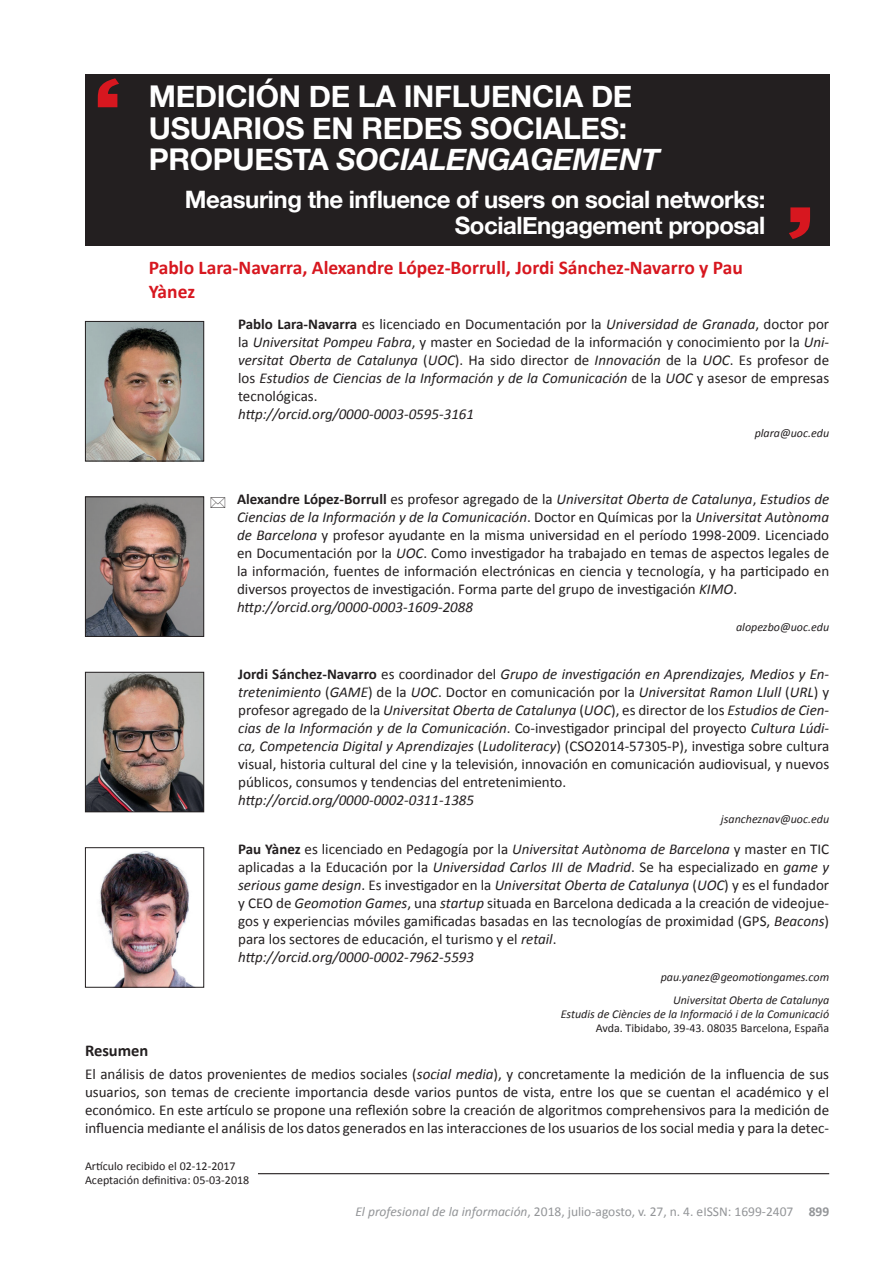
<style>
.page{position:relative;width:893px;height:1263px;background:#fff}
.page>*{position:absolute;margin:0;border:0;box-sizing:border-box;transform-origin:0 0}
.t1{font:700 30px/31.5px "Helvetica Neue";letter-spacing:-.01em;color:#fff}
.t2{font:700 24px/25.5px "Helvetica Neue";letter-spacing:-.02em;color:#fff;text-align:right}
.t3{font:700 19.5px/23.4px "Calibri";color:#d7171f}
.t4{font:700 16.5px "Calibri";color:#231f20}
.t5{font:15px/18px "Calibri";color:#231f20;text-align:justify}
.t6{font:italic 15px "Calibri";color:#231f20}
.t7{font:13.5px "Calibri";color:#939598}
.t8{font:italic 12px/23px "Calibri";color:#231f20;text-align:right}
.t9{font:12px/14.4px "Calibri";color:#231f20}
.s1{font-style:italic}
.s2{font-weight:700}
</style>
<div class="page">
<div style="left:85px;top:74px;width:744px;height:172px;background:#231f20"></div>
<svg style="left:789px;top:207px;width:21px;height:32px"></svg>
<svg style="left:98px;top:78px;width:21px;height:29px"></svg>
<img style="left:87px;top:323px;width:115px;height:136px">
<div style="left:85px;top:321px;width:119px;height:140px;border:1px solid #231f20"></div>
<hr style="left:258px;top:1173px;width:571px;height:1px;background:#231f20">
<img style="left:87px;top:498px;width:115px;height:137px">
<div style="left:85px;top:496px;width:119px;height:141px;border:1px solid #231f20"></div>
<img style="left:87px;top:674px;width:115px;height:136px">
<div style="left:85px;top:672px;width:119px;height:140px;border:1px solid #231f20"></div>
<img style="left:99px;top:851px;width:94px;height:135px">
<div style="left:85px;top:847px;width:119px;height:141px;border:1px solid #231f20"></div>
<h1 class="t1" style="left:149px;top:82px;width:512px">MEDICIÓN DE LA INFLUENCIA DE<br>USUARIOS EN REDES SOCIALES:<br>PROPUESTA <span class="s1">SOCIALENGAGEMENT</span></h1>
<h2 class="t2" style="left:185px;top:188px;width:582px">Measuring the influence of users on social networks:<br>SocialEngagement proposal</h2>
<h3 class="t3" style="left:149px;top:256px;width:596px">Pablo Lara-Navarra, Alexandre López-Borrull, Jordi Sánchez-Navarro y Pau<br>Yànez</h3>
<p class="t5" style="left:238px;top:315px;width:593px"><span class="s2">Pablo Lara-Navarra</span> es licenciado en Documentación por la <span class="s1">Universidad de Granada</span>, doctor por la <span class="s1">Universitat Pompeu Fabra</span>, y master en Sociedad de la información y conocimiento por la <span class="s1">Uni&shy;versitat Oberta de Catalunya</span> (<span class="s1">UOC</span>). Ha sido director de <span class="s1">Innovación</span> de la <span class="s1">UOC</span>. Es profesor de los <span class="s1">Estudios de Ciencias de la Información y de la Comunicación</span> de la <span class="s1">UOC</span> y asesor de empresas tecnológicas.</p>
<p class="t6" style="left:238px;top:403px;width:237px">http://orcid.org/0000-0003-0595-3161</p>
<p class="t8" style="left:755px;top:421px;width:76px">plara@uoc.edu</p>
<p class="t5" style="left:237px;top:490px;width:594px;text-align:left"><span class="s2">Alexandre López-Borrull</span> es profesor agregado de la <span class="s1">Universitat Oberta de Catalunya</span>, <span class="s1">Estudios de Ciencias de la Información y de la Comunicación</span>. Doctor en Químicas por la <span class="s1">Universitat Autònoma de Barcelona</span> y profesor ayudante en la misma universidad en el período 1998-2009. Licenciado en Documentación por la <span class="s1">UOC</span>. Como investigador ha trabajado en temas de aspectos legales de la información, fuentes de información electrónicas en ciencia y tecnología, y ha participado en diversos proyectos de investigación. Forma parte del grupo de investigación <span class="s1">KIMO</span>. <span class="s1">http://orcid.org/0000-0003-1609-2088</span></p>
<p class="t8" style="left:736px;top:615px;width:95px">alopezbo@uoc.edu</p>
<p class="t5" style="left:238px;top:665px;width:593px"><span class="s2">Jordi Sánchez-Navarro</span> es coordinador del <span class="s1">Grupo de investigación en Aprendizajes, Medios y En&shy;tretenimiento</span> (<span class="s1">GAME</span>) de la <span class="s1">UOC</span>. Doctor en comunicación por la <span class="s1">Universitat Ramon Llull</span> (<span class="s1">URL</span>) y profesor agregado de la <span class="s1">Universitat Oberta de Catalunya</span> (<span class="s1">UOC</span>), es director de los <span class="s1">Estudios de Cien&shy;cias de la Información y de la Comunicación</span>. Co-investigador principal del proyecto <span class="s1">Cultura Lúdi&shy;ca, Competencia Digital y Aprendizajes</span> (<span class="s1">Ludoliteracy</span>) (CSO2014-57305-P), investiga sobre cultura visual, historia cultural del cine y la televisión, innovación en comunicación audiovisual, y nuevos públicos, consumos y tendencias del entretenimiento.</p>
<p class="t6" style="left:238px;top:789px;width:237px">http://orcid.org/0000-0002-0311-1385</p>
<p class="t8" style="left:721px;top:807px;width:110px">jsancheznav@uoc.edu</p>
<p class="t5" style="left:238px;top:840px;width:593px;text-align:left"><span class="s2">Pau Yànez</span> es licenciado en Pedagogía por la <span class="s1">Universitat Autònoma de Barcelona</span> y master en TIC aplicadas a la Educación por la <span class="s1">Universidad Carlos III de Madrid</span>. Se ha especializado en <span class="s1">game y serious game design</span>. Es investigador en la <span class="s1">Universitat Oberta de Catalunya</span> (<span class="s1">UOC</span>) y es el fundador y CEO de <span class="s1">Geomotion Games</span>, una <span class="s1">startup</span> situada en Barcelona dedicada a la creación de videojue&shy;gos y experiencias móviles gamificadas basadas en las tecnologías de proximidad (GPS, <span class="s1">Beacons</span>) para los sectores de educación, el turismo y el <span class="s1">retail</span>.<br><span class="s1">http://orcid.org/0000-0002-7962-5593</span></p>
<p class="t8" style="left:661px;top:965px;width:170px">pau.yanez@geomotiongames.com<br>Universitat Oberta de Catalunya</p>
<p class="t8" style="left:561px;top:1002px;width:270px">Estudis de Ciències de la Informació i de la Comunicació</p>
<p class="t9" style="left:596px;top:1021px;width:235px">Avda. Tibidabo, 39-43. 08035 Barcelona, España</p>
<p class="t4" style="left:85px;top:1040px;width:65px">Resumen</p>
<p class="t5" style="left:85px;top:1065px;width:746px">El análisis de datos provenientes de medios sociales (<span class="s1">social media</span>), y concretamente la medición de la influencia de sus usuarios, son temas de creciente importancia desde varios puntos de vista, entre los que se cuentan el académico y el económico. En este artículo se propone una reflexión sobre la creación de algoritmos comprehensivos para la medición de influencia mediante el análisis de los datos generados en las interacciones de los usuarios de los social media y para la detec-</p>
<p class="t9" style="left:85px;top:1159px;width:166px">Artículo recibido el 02-12-2017<br>Aceptación definitiva: 05-03-2018</p>
<p class="t7" style="left:355px;top:1203px;width:475px"><span class="s1">El profesional de la información</span>, 2018, julio-agosto, v. 27, n. 4. eISSN: 1699-2407 <span class="s2">899</span></p>
</div>
